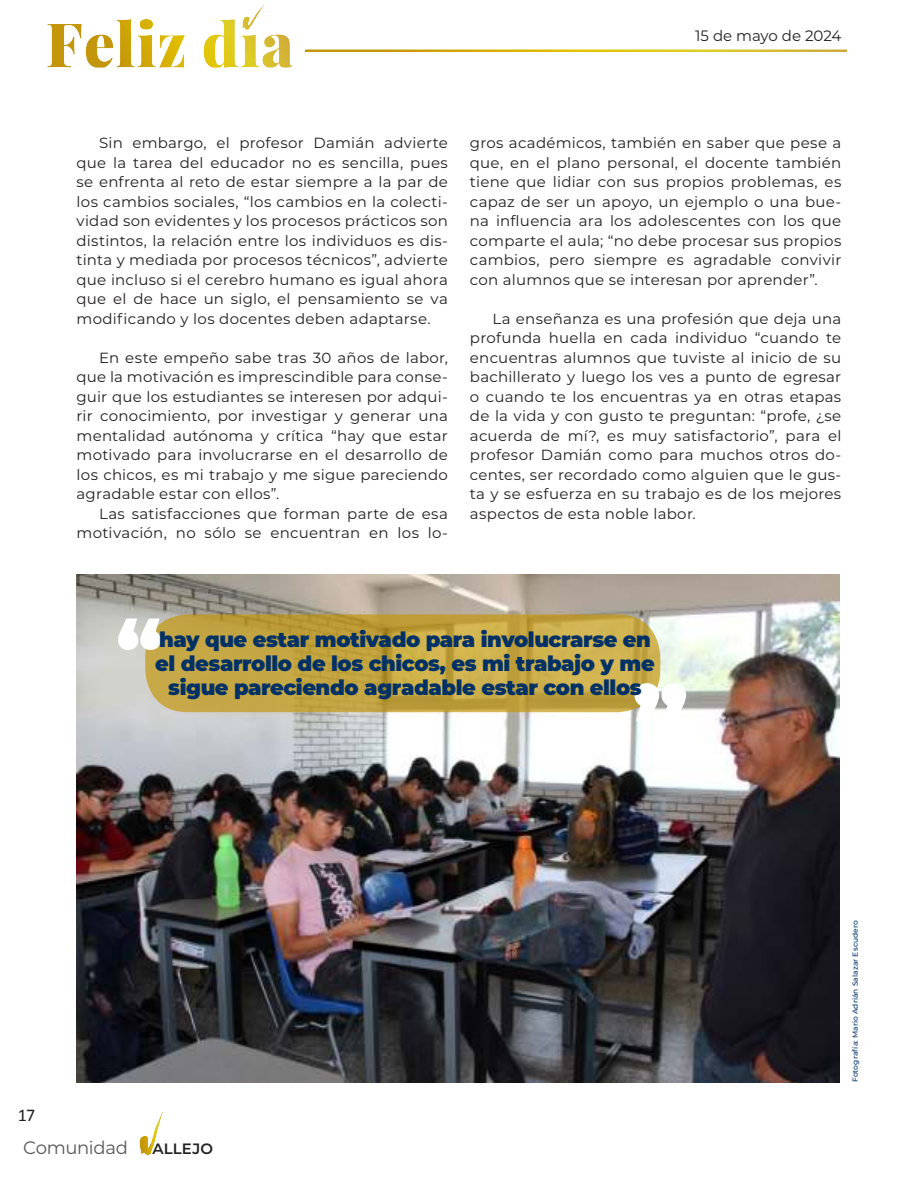
<style>
.page{position:relative;width:918px;height:1188px;background:#fff}
.page>*{position:absolute;margin:0;border:0;box-sizing:border-box;transform-origin:0 0}
.t1{font:900 93px "Montserrat";color:#fff}
.t2{font:900 77.1px "Montserrat";color:#fff}
.t3{font:900 21px/24px "Montserrat";letter-spacing:-.02em;color:#003166;text-align:center}
.t4{font:18px "Montserrat";letter-spacing:-.015em;color:#57585a}
.t5{font:18px "Calibri";color:#221f1f}
.t6{font:15px "Montserrat";letter-spacing:-.005em;color:#221f1f}
.t7{font:14.7px/19.5px "Montserrat";letter-spacing:.02em;color:#221f1f;text-align:justify}
.t8{font:500 7.35px "Montserrat";letter-spacing:.015em;color:#003166}
.s1{font-weight:600;font-size:15px;color:#221f1f}
</style>
<div class="page">
<img style="left:77px;top:574px;width:762px;height:508px">
<svg style="left:145px;top:614px;width:515px;height:98px;background:#c4a643"></svg>
<img style="left:140px;top:1112px;width:23px;height:43px">
<img style="left:47px;top:24px;width:35px;height:43px">
<img style="left:86px;top:34px;width:26px;height:34px">
<img style="left:117px;top:20px;width:18px;height:47px">
<img style="left:138px;top:20px;width:18px;height:47px">
<img style="left:159px;top:35px;width:25px;height:33px">
<img style="left:204px;top:20px;width:34px;height:48px">
<img style="left:241px;top:35px;width:18px;height:32px">
<img style="left:262px;top:34px;width:30px;height:34px">
<img style="left:242px;top:5px;width:22px;height:25px">
<img style="left:305px;top:50px;width:542px;height:2px">
<p class="t6" style="left:695px;top:30px;width:148px">15 de mayo de 2024</p>
<p class="t7" style="left:77px;top:134px;width:373px;text-indent:23px">Sin embargo, el profesor Damián advierte que la tarea del educador no es sencilla, pues se enfrenta al reto de estar siempre a la par de los cambios sociales, “los cambios en la colecti&shy;vidad son evidentes y los procesos prácticos son distintos, la relación entre los individuos es dis&shy;tinta y mediada por procesos técnicos”, advierte que incluso si el cerebro humano es igual ahora que el de hace un siglo, el pensamiento se va modificando y los docentes deben adaptarse.</p>
<p class="t7" style="left:77px;top:348px;width:373px;text-indent:23px">En este empeño sabe tras 30 años de labor, que la motivación es imprescindible para conse&shy;guir que los estudiantes se interesen por adqui&shy;rir conocimiento, por investigar y generar una mentalidad autónoma y crítica “hay que estar motivado para involucrarse en el desarrollo de los chicos, es mi trabajo y me sigue pareciendo agradable estar con ellos”.</p>
<p class="t7" style="left:77px;top:504px;width:373px;text-align:right">Las satisfacciones que forman parte de esa motivación, no sólo se encuentran en los lo-</p>
<p class="t7" style="left:470px;top:134px;width:373px">gros académicos, también en saber que pese a que, en el plano personal, el docente también tiene que lidiar con sus propios problemas, es capaz de ser un apoyo, un ejemplo o una bue&shy;na influencia ara los adolescentes con los que comparte el aula; “no debe procesar sus propios cambios, pero siempre es agradable convivir con alumnos que se interesan por aprender”.</p>
<p class="t7" style="left:470px;top:309px;width:373px;text-indent:23px">La enseñanza es una profesión que deja una profunda huella en cada individuo “cuando te encuentras alumnos que tuviste al inicio de su bachillerato y luego los ves a punto de egresar o cuando te los encuentras ya en otras etapas de la vida y con gusto te preguntan: “profe, ¿se acuerda de mí?, es muy satisfactorio”, para el profesor Damián como para muchos otros do&shy;centes, ser recordado como alguien que le gus&shy;ta y se esfuerza en su trabajo es de los mejores aspectos de esta noble labor.</p>
<h2 class="t2" style="left:116px;top:605px;width:47px">“</h2>
<h3 class="t3" style="left:155px;top:627px;width:501px">hay que estar motivado para involucrarse en el desarrollo de los chicos, es mi trabajo y me sigue pareciendo agradable estar con ellos</h3>
<h1 class="t1" style="left:633px;top:668px;width:57px">”</h1>
<p class="t5" style="left:18px;top:1104px;width:19px">17</p>
<p class="t4" style="left:23px;top:1138px;width:191px">Comunidad <span class="s1">VALLEJO</span></p>
<p class="t8" style="left:852px;top:1082px;width:164px;rotate:-90deg">Fotografía: Mario Adrián Salazar Escudero</p>
</div>
